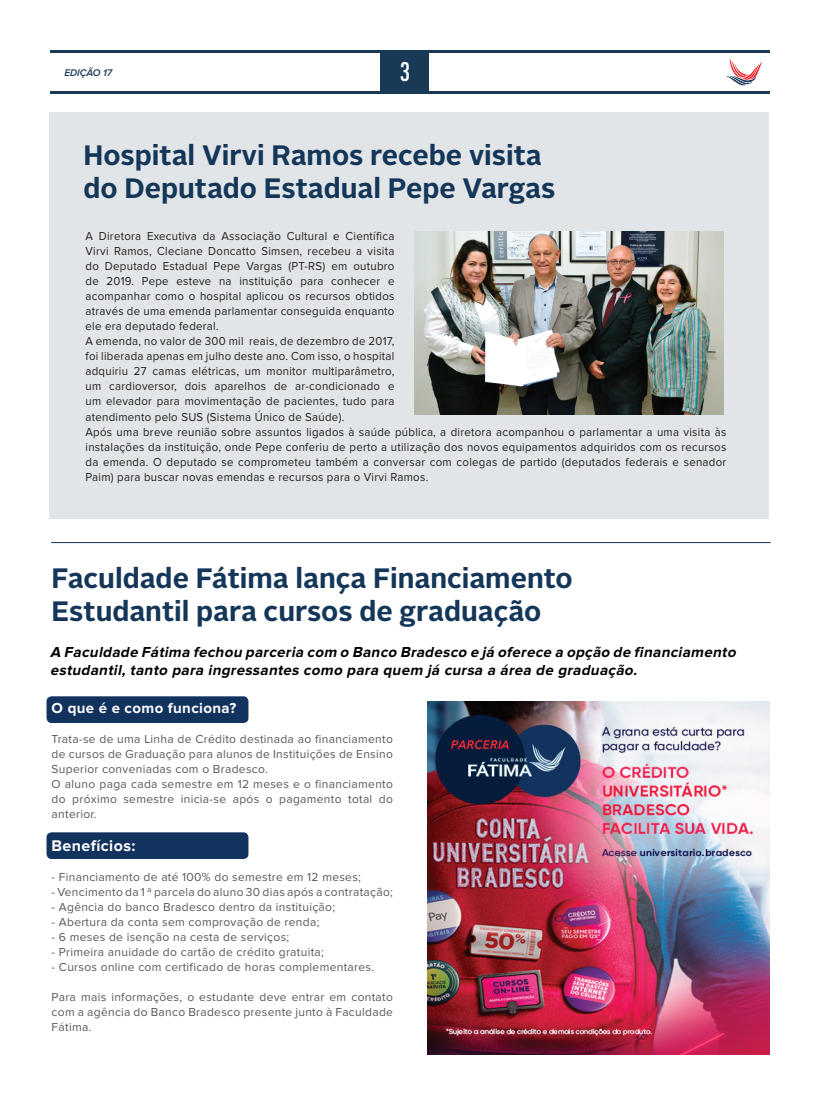
<style>
.page{position:relative;width:820px;height:1106px;background:#fff}
.page>*{position:absolute;margin:0;border:0;box-sizing:border-box;transform-origin:0 0}
.t1{font:700 28px/33px "Alright Sans";color:#143658}
.t2{font:500 condensed 25px "Futura";color:#fff}
.t3{font:700 16px "Proxima Nova";letter-spacing:.025em;color:#fff}
.t4{font:italic 700 15px/18px "Proxima Nova";letter-spacing:.025em;color:#000}
.t5{font:700 15px "Proxima Nova";letter-spacing:.025em;color:#fff}
.t6{font:12px/15px "Proxima Nova";letter-spacing:.025em;color:#231f20;scale:.95 1}
.t7{font:12px/15px "Proxima Nova";letter-spacing:.025em;color:#57585a}
.t8{font:italic 600 10px "Proxima Nova";color:#193a56}
</style>
<div class="page">
<div style="left:50px;top:112px;width:718px;height:407px;background:#e2e5e8"></div>
<div style="left:380px;top:50px;width:49px;height:44px;background:#193a56"></div>
<svg style="left:726px;top:58px;width:36px;height:28px"></svg>
<hr style="left:50px;top:91px;width:719px;height:3px;background:#193a56">
<hr style="left:50px;top:50px;width:719px;height:3px;background:#193a56">
<div style="left:46px;top:832px;width:202px;height:27px;background:#13335f;border-radius:5px"></div>
<div style="left:46px;top:696px;width:202px;height:27px;background:#13335f;border-radius:5px"></div>
<img style="left:414px;top:231px;width:309px;height:183px">
<img style="left:427px;top:702px;width:341px;height:352px">
<hr style="left:51px;top:542px;width:719px;height:1px;background:#153557">
<p class="t8" style="left:64px;top:68px;width:49px">EDIÇÃO 17</p>
<h2 class="t2" style="left:399px;top:56px;width:12px">3</h2>
<h1 class="t1" style="left:83px;top:139px;width:473px">Hospital Virvi Ramos recebe visita do Deputado Estadual Pepe Vargas</h1>
<p class="t6" style="left:85px;top:229px;width:326px">A Diretora Executiva da Associação Cultural e Científica Virvi Ramos, Cleciane Doncatto Simsen, recebeu a visita do Deputado Estadual Pepe Vargas (PT-RS) em outubro de 2019. Pepe esteve na instituição para conhecer e acompanhar como o hospital aplicou os recursos obtidos através de uma emenda parlamentar conseguida enquanto ele era deputado federal.<br>A emenda, no valor de 300 mil reais, de dezembro de 2017, foi liberada apenas em julho deste ano. Com isso, o hospital adquiriu 27 camas elétricas, um monitor multiparâmetro, um cardioversor, dois aparelhos de ar-condicionado e um elevador para movimentação de pacientes, tudo para</p>
<p class="t6" style="left:85px;top:410px;width:675px">atendimento pelo SUS (Sistema Único de Saúde).<br>Após uma breve reunião sobre assuntos ligados à saúde pública, a diretora acompanhou o parlamentar a uma visita às instalações da instituição, onde Pepe conferiu de perto a utilização dos novos equipamentos adquiridos com os recursos da emenda. O deputado se comprometeu também a conversar com colegas de partido (deputados federais e senador Paim) para buscar novas emendas e recursos para o Virvi Ramos.</p>
<h1 class="t1" style="left:52px;top:562px;width:522px">Faculdade Fátima lança Financiamento<br>Estudantil para cursos de graduação</h1>
<p class="t4" style="left:50px;top:643px;width:689px">A Faculdade Fátima fechou parceria com o Banco Bradesco e já oferece a opção de financiamento estudantil, tanto para ingressantes como para quem já cursa a área de graduação.</p>
<p class="t5" style="left:52px;top:701px;width:186px">O que é e como funciona?</p>
<p class="t7" style="left:52px;top:731px;width:343px">Trata-se de uma Linha de Crédito destinada ao financiamento de cursos de Graduação para alunos de Instituições de Ensino Superior conveniadas com o Bradesco.<br>O aluno paga cada semestre em 12 meses e o financiamento do próximo semestre inicia-se após o pagamento total do anterior.</p>
<h3 class="t3" style="left:52px;top:838px;width:85px">Benefícios:</h3>
<p class="t7" style="left:52px;top:869px;width:311px">- Financiamento de até 100% do semestre em 12 meses;</p>
<p class="t7" style="left:52px;top:884px;width:343px">- Vencimento da 1 ª parcela do aluno 30 dias após a contratação;</p>
<p class="t7" style="left:52px;top:899px;width:285px">- Agência do banco Bradesco dentro da instituição;</p>
<p class="t7" style="left:52px;top:914px;width:269px">- Abertura da conta sem comprovação de renda;</p>
<p class="t7" style="left:52px;top:929px;width:239px">- 6 meses de isenção na cesta de serviços;</p>
<p class="t7" style="left:52px;top:944px;width:274px">- Primeira anuidade do cartão de crédito gratuita;</p>
<p class="t7" style="left:52px;top:959px;width:324px">- Cursos online com certificado de horas complementares.</p>
<p class="t7" style="left:52px;top:989px;width:343px;text-align:justify">Para mais informações, o estudante deve entrar em contato com a agência do Banco Bradesco presente junto à Faculdade Fátima.</p>
</div>
